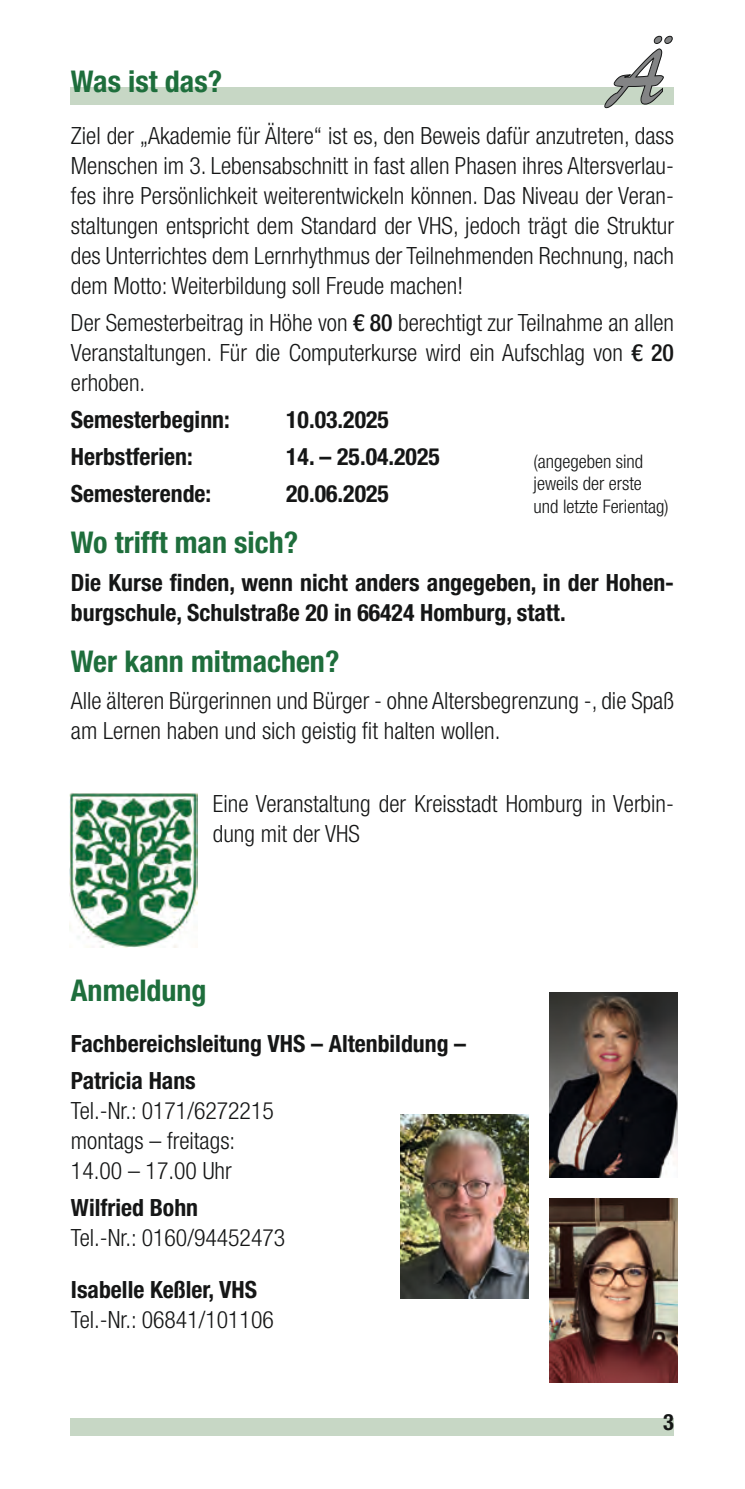
<style>
.page{position:relative;width:745px;height:1489px;background:#fff}
.page>*{position:absolute;margin:0;border:0;box-sizing:border-box;transform-origin:0 0}
.t1{font:700 condensed 30px "Helvetica Neue LT Pro";color:#1e6e3c}
.t2{font:300 condensed 23.75px/30px "Helvetica Neue LT Pro";color:#151616}
.t3{font:700 condensed 23.75px/30px "Helvetica Neue LT Pro";color:#151616}
.t4{font:700 condensed 22.5px "Helvetica Neue LT Pro";color:#151616}
.t5{font:300 condensed 18.75px/22.5px "Helvetica Neue LT Pro";color:#151616}
.s1{font-weight:500}
</style>
<div class="page">
<div style="left:71px;top:1417px;width:602px;height:18px;background:#c7d7c5"></div>
<div style="left:71px;top:87px;width:602px;height:18px;background:#c7d7c5"></div>
<svg style="left:604px;top:36px;width:68px;height:72px"></svg>
<img style="left:69px;top:793px;width:129px;height:154px">
<img style="left:549px;top:992px;width:128px;height:184px">
<img style="left:549px;top:1198px;width:128px;height:184px">
<img style="left:400px;top:1114px;width:128px;height:184px">
<p class="t1" style="left:71px;top:64px;width:152px">Was ist das?</p>
<p class="t2" style="left:71px;top:120px;width:604px;text-align:justify">Ziel der „Akademie für Ältere“ ist es, den Beweis dafür anzutreten, dass Menschen im 3. Lebensabschnitt in fast allen Phasen ihres Altersverlau&shy;fes ihre Persönlichkeit weiterentwickeln können. Das Niveau der Veran&shy;staltungen entspricht dem Standard der VHS, jedoch trägt die Struktur des Unterrichtes dem Lernrhythmus der Teilnehmenden Rechnung, nach dem Motto: Weiterbildung soll Freude machen!</p>
<p class="t2" style="left:71px;top:307px;width:604px;text-align:justify">Der Semesterbeitrag in Höhe von <span class="s1">€ 80</span> berechtigt zur Teilnahme an allen Veranstaltungen. Für die Computerkurse wird ein Aufschlag von <span class="s1">€ 20 </span>erhoben.</p>
<p class="t3" style="left:71px;top:404px;width:160px">Semesterbeginn:</p>
<p class="t3" style="left:286px;top:404px;width:104px">10.03.2025</p>
<p class="t3" style="left:71px;top:441px;width:123px">Herbstferien:</p>
<p class="t3" style="left:286px;top:441px;width:155px">14. – 25.04.2025</p>
<p class="t3" style="left:71px;top:479px;width:142px">Semesterende:</p>
<p class="t3" style="left:286px;top:479px;width:104px">20.06.2025</p>
<p class="t1" style="left:71px;top:525px;width:228px">Wo trifft man sich?</p>
<p class="t3" style="left:71px;top:567px;width:604px">Die Kurse finden, wenn nicht anders angegeben, in der Hohen&shy;burgschule, Schulstraße 20 in 66424 Homburg, statt.</p>
<p class="t1" style="left:71px;top:643px;width:270px">Wer kann mitmachen?</p>
<p class="t2" style="left:71px;top:685px;width:604px">Alle älteren Bürgerinnen und Bürger - ohne Altersbegrenzung -, die Spaß am Lernen haben und sich geistig fit halten wollen.</p>
<p class="t5" style="left:533px;top:450px;width:137px">(angegeben sind jeweils der erste und letzte Ferientag)</p>
<p class="t2" style="left:213px;top:788px;width:462px">Eine Veranstaltung der Kreisstadt Homburg in Verbin&shy;dung mit der VHS</p>
<p class="t1" style="left:71px;top:972px;width:137px">Anmeldung</p>
<p class="t3" style="left:71px;top:1025px;width:396px;line-height:37px">Fachbereichsleitung VHS – Altenbildung –<br>Patricia Hans</p>
<p class="t2" style="left:71px;top:1095px;width:204px">Tel.-Nr.: 0171/6272215 montags – freitags:<br>14.00 – 17.00 Uhr</p>
<p class="t3" style="left:71px;top:1192px;width:129px">Wilfried Bohn</p>
<p class="t2" style="left:71px;top:1222px;width:216px">Tel.-Nr.: 0160/94452473</p>
<p class="t3" style="left:71px;top:1274px;width:187px">Isabelle Keßler, VHS</p>
<p class="t2" style="left:71px;top:1303px;width:204px">Tel.-Nr.: 06841/101106</p>
<p class="t4" style="left:662px;top:1408px;width:12px">3</p>
</div>
